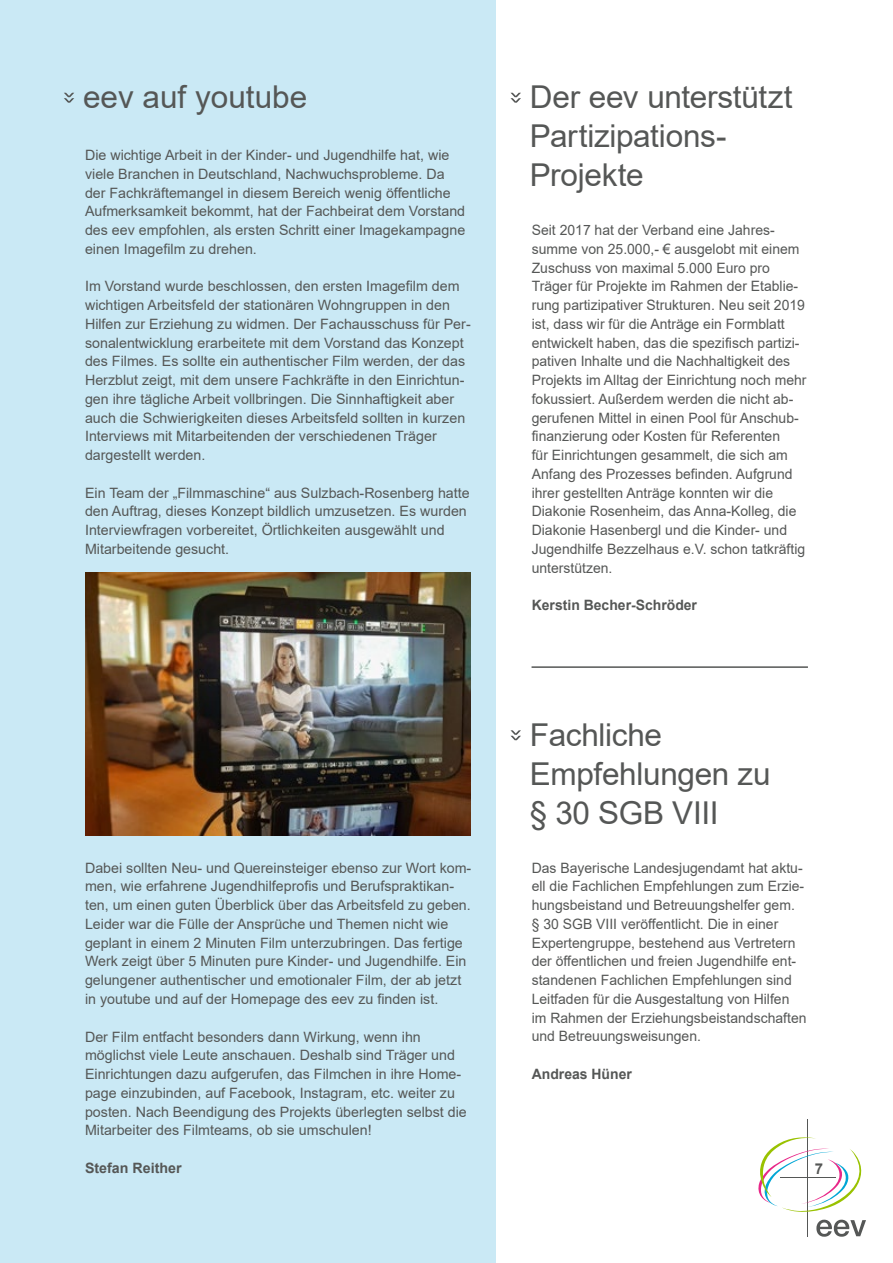
<style>
.page{position:relative;width:893px;height:1263px;background:#fff}
.page>*{position:absolute;margin:0;border:0;box-sizing:border-box;transform-origin:0 0}
.t1{font:31.5px/39px "Arial";letter-spacing:-.01em;color:#555756}
.t2{font:700 15px "Arial";color:#555756}
.t3{font:14.25px/18.8px "Arial";color:#555756}
.t4{font:700 14.25px "Arial";color:#555756}
</style>
<div class="page">
<div style="left:0;top:0;width:495px;height:1263px;background:#cae9f5"></div>
<svg style="left:64px;top:93px;width:10px;height:10px"></svg>
<svg style="left:510px;top:93px;width:11px;height:10px"></svg>
<svg style="left:510px;top:730px;width:11px;height:10px"></svg>
<img style="left:85px;top:572px;width:386px;height:263px">
<hr style="left:531px;top:666px;width:277px;height:2px;background:#555756">
<hr style="left:808px;top:1119px;width:1px;height:118px;background:#555756">
<svg style="left:758px;top:1136px;width:104px;height:77px"></svg>
<svg style="left:816px;top:1220px;width:50px;height:17px"></svg>
<h1 class="t1" style="left:83px;top:77px;width:226px">eev auf youtube</h1>
<p class="t3" style="left:85px;top:146px;width:382px">Die wichtige Arbeit in der Kinder- und Jugendhilfe hat, wie viele Branchen in Deutschland, Nachwuchsprobleme. Da der Fachkräftemangel in diesem Bereich wenig öffentliche Aufmerksamkeit bekommt, hat der Fachbeirat dem Vorstand des eev empfohlen, als ersten Schritt einer Imagekampagne einen Imagefilm zu drehen.</p>
<p class="t3" style="left:85px;top:277px;width:387px">Im Vorstand wurde beschlossen, den ersten Imagefilm dem wichtigen Arbeitsfeld der stationären Wohngruppen in den Hilfen zur Erziehung zu widmen. Der Fachausschuss für Per&shy;sonalentwicklung erarbeitete mit dem Vorstand das Konzept des Filmes. Es sollte ein authentischer Film werden, der das Herzblut zeigt, mit dem unsere Fachkräfte in den Einrichtun&shy;gen ihre tägliche Arbeit vollbringen. Die Sinnhaftigkeit aber auch die Schwierigkeiten dieses Arbeitsfeld sollten in kurzen Interviews mit Mitarbeitenden der verschiedenen Träger dargestellt werden.</p>
<p class="t3" style="left:85px;top:483px;width:386px">Ein Team der „Filmmaschine“ aus Sulzbach-Rosenberg hatte den Auftrag, dieses Konzept bildlich umzusetzen. Es wurden Interviewfragen vorbereitet, Örtlichkeiten ausgewählt und Mitarbeitende gesucht.</p>
<p class="t3" style="left:85px;top:858px;width:388px">Dabei sollten Neu- und Quereinsteiger ebenso zur Wort kom&shy;men, wie erfahrene Jugendhilfeprofis und Berufspraktikan&shy;ten, um einen guten Überblick über das Arbeitsfeld zu geben.<br>Leider war die Fülle der Ansprüche und Themen nicht wie geplant in einem 2 Minuten Film unterzubringen. Das fertige Werk zeigt über 5 Minuten pure Kinder- und Jugendhilfe. Ein gelungener authentischer und emotionaler Film, der ab jetzt in youtube und auf der Homepage des eev zu finden ist.</p>
<p class="t3" style="left:85px;top:1027px;width:383px">Der Film entfacht besonders dann Wirkung, wenn ihn möglichst viele Leute anschauen. Deshalb sind Träger und Einrichtungen dazu aufgerufen, das Filmchen in ihre Home&shy;page einzubinden, auf Facebook, Instagram, etc. weiter zu posten. Nach Beendigung des Projekts überlegten selbst die Mitarbeiter des Filmteams, ob sie umschulen!</p>
<p class="t4" style="left:85px;top:1158px;width:98px">Stefan Reither</p>
<h1 class="t1" style="left:530px;top:77px;width:264px">Der eev unterstützt<br>Partizipations-<br>Projekte</h1>
<p class="t3" style="left:532px;top:221px;width:276px">Seit 2017 hat der Verband eine Jahres&shy;summe von 25.000,- € ausgelobt mit einem Zuschuss von maximal 5.000 Euro pro Träger für Projekte im Rahmen der Etablie&shy;rung partizipativer Strukturen. Neu seit 2019 ist, dass wir für die Anträge ein Formblatt entwickelt haben, das die spezifisch partizi&shy;pativen Inhalte und die Nachhaltigkeit des Projekts im Alltag der Einrichtung noch mehr fokussiert. Außerdem werden die nicht ab&shy;gerufenen Mittel in einen Pool für Anschub&shy;finanzierung oder Kosten für Referenten<br>für Einrichtungen gesammelt, die sich am Anfang des Prozesses befinden. Aufgrund ihrer gestellten Anträge konnten wir die Diakonie Rosenheim, das Anna-Kolleg, die Diakonie Hasenbergl und die Kinder- und Jugendhilfe Bezzelhaus e.V. schon tatkräftig unterstützen.</p>
<p class="t4" style="left:532px;top:595px;width:167px">Kerstin Becher-Schröder</p>
<h1 class="t1" style="left:530px;top:715px;width:242px">Fachliche<br>Empfehlungen zu § 30 SGB VIII</h1>
<p class="t3" style="left:532px;top:858px;width:276px">Das Bayerische Landesjugendamt hat aktu&shy;ell die Fachlichen Empfehlungen zum Erzie&shy;hungsbeistand und Betreuungshelfer gem.<br>§ 30 SGB VIII veröffentlicht. Die in einer Expertengruppe, bestehend aus Vertretern der öffentlichen und freien Jugendhilfe ent&shy;standenen Fachlichen Empfehlungen sind Leitfaden für die Ausgestaltung von Hilfen im Rahmen der Erziehungsbeistandschaften und Betreuungsweisungen.</p>
<p class="t4" style="left:532px;top:1064px;width:102px">Andreas Hüner</p>
<p class="t2" style="left:815px;top:1158px;width:10px">7</p>
</div>
